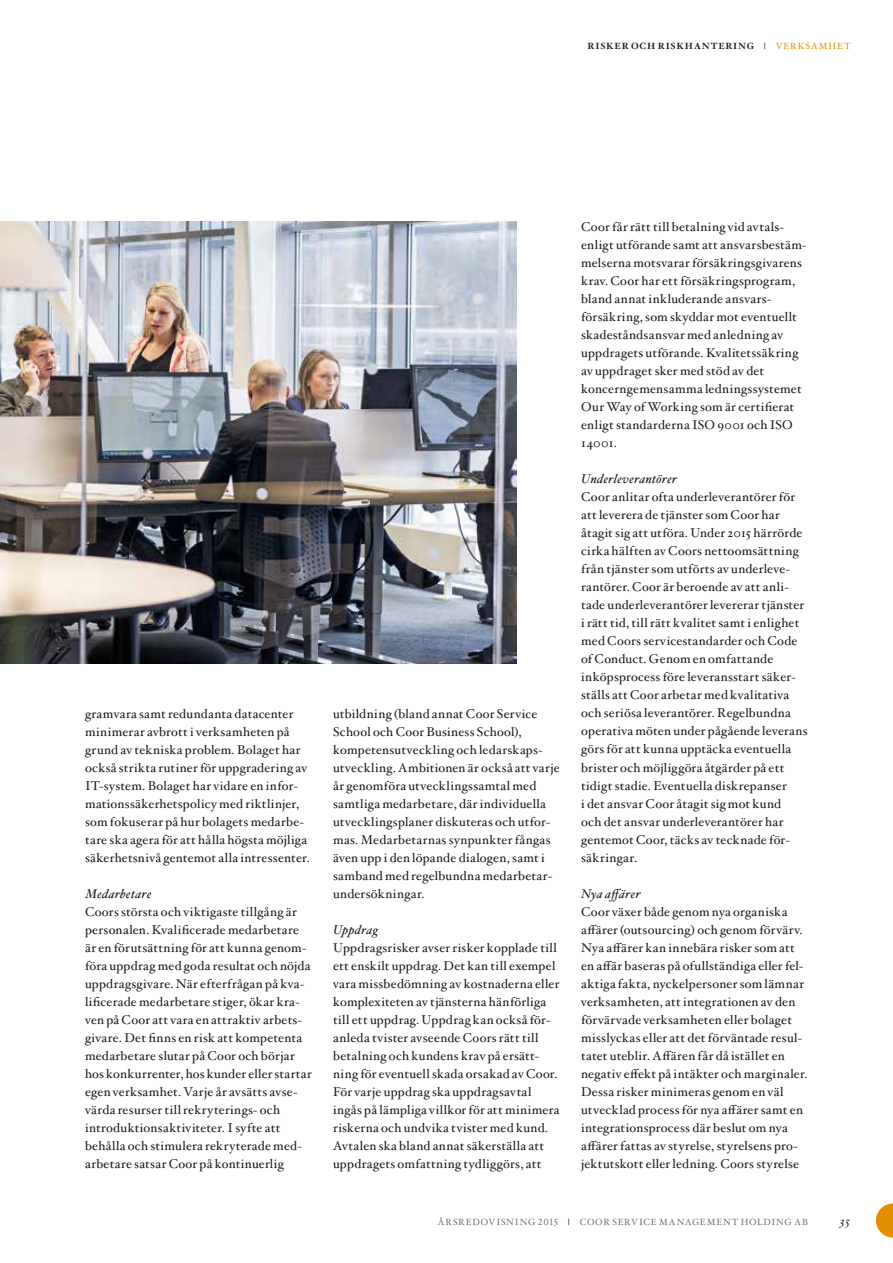
<style>
.page{position:relative;width:893px;height:1263px;background:#fff}
.page>*{position:absolute;margin:0;border:0;box-sizing:border-box;transform-origin:0 0}
.t1{font:12.75px/18px "Hoefler Txt";letter-spacing:.02em;color:#1c1b1a}
.t2{font:italic 12.75px "Hoefler Txt";letter-spacing:.025em;color:#1c1b1a}
.t3{font:italic 12px "Hoefler Txt";color:#1c1b1a}
.t4{font:9px "Hoefler Txt";letter-spacing:.085em;color:#796a62}
.t5{font:700 9px "Hoefler Txt";color:#1c1b1a}
.t6{font:9px "Hoefler Txt";letter-spacing:.105em;color:#e28e01}
.s1{font-weight:700;color:#1c1b1a}
</style>
<div class="page">
<img style="left:0;top:221px;width:517px;height:442px">
<svg style="left:876px;top:1203px;width:17px;height:34px"></svg>
<p class="t5" style="left:588px;top:39px;width:16px">RISKER</p>
<p class="t5" style="left:631px;top:39px;width:9px">OCH</p>
<p class="t5" style="left:658px;top:39px;width:9px">RISKHANTERING</p>
<p class="t6" style="left:764px;top:39px;width:88px"><span class="s1">|</span> VERKSAMHET</p>
<p class="t1" style="left:85px;top:704px;width:226px">gramvara samt redundanta datacenter minimerar avbrott i verksamheten på grund av tekniska problem. Bolaget har också strikta rutiner för uppgradering av IT-system. Bolaget har vidare en infor&shy;mationssäkerhetspolicy med riktlinjer, som fokuserar på hur bolagets medarbe&shy;tare ska agera för att hålla högsta möjliga säkerhetsnivå gentemot alla intressenter.</p>
<p class="t2" style="left:85px;top:886px;width:68px">Medarbetare</p>
<p class="t1" style="left:85px;top:902px;width:228px">Coors största och viktigaste tillgång är personalen. Kvalificerade medarbetare är en förutsättning för att kunna genom&shy;föra uppdrag med goda resultat och nöjda uppdragsgivare. När efterfrågan på kva&shy;lificerade medarbetare stiger, ökar kra&shy;ven på Coor att vara en attraktiv arbets&shy;givare. Det finns en risk att kompetenta medarbetare slutar på Coor och börjar hos konkurrenter, hos kunder eller startar egen verksamhet. Varje år avsätts avse&shy;värda resurser till rekryterings- och introduktionsaktiviteter. I syfte att behålla och stimulera rekryterade med&shy;arbetare satsar Coor på kontinuerlig</p>
<p class="t1" style="left:333px;top:704px;width:228px">utbildning (bland annat Coor Service School och Coor Business School), kompetensutveckling och ledarskaps&shy;utveckling. Ambitionen är också att varje år genomföra utvecklingssamtal med samtliga medarbetare, där individuella utvecklingsplaner diskuteras och utfor&shy;mas. Medarbetarnas synpunkter fångas även upp i den löpande dialogen, samt i samband med regelbundna medarbetar&shy;undersökningar.</p>
<p class="t2" style="left:333px;top:922px;width:46px">Uppdrag</p>
<p class="t1" style="left:333px;top:938px;width:228px">Uppdragsrisker avser risker kopplade till ett enskilt uppdrag. Det kan till exempel vara missbedömning av kostnaderna eller komplexiteten av tjänsterna hänförliga till ett uppdrag. Uppdrag kan också för&shy;anleda tvister avseende Coors rätt till betalning och kundens krav på ersätt&shy;ning för eventuell skada orsakad av Coor.<br>För varje uppdrag ska uppdragsavtal ingås på lämpliga villkor för att minimera riskerna och undvika tvister med kund.<br>Avtalen ska bland annat säkerställa att uppdragets omfattning tydliggörs, att</p>
<p class="t1" style="left:581px;top:217px;width:227px">Coor får rätt till betalning vid avtals&shy;enligt utförande samt att ansvarsbestäm&shy;melserna motsvarar försäkringsgivarens krav. Coor har ett försäkringsprogram, bland annat inkluderande ansvars&shy;försäkring, som skyddar mot eventuellt skadeståndsansvar med anledning av uppdragets utförande. Kvalitetssäkring av uppdraget sker med stöd av det koncerngemensamma ledningssystemet Our Way of Working som är certifierat enligt standarderna ISO 9001 och ISO 14001.</p>
<p class="t2" style="left:581px;top:471px;width:98px">Underleverantörer</p>
<p class="t1" style="left:581px;top:487px;width:228px">Coor anlitar ofta underleverantörer för att leverera de tjänster som Coor har åtagit sig att utföra. Under 2015 härrörde cirka hälften av Coors nettoomsättning från tjänster som utförts av underleve&shy;rantörer. Coor är beroende av att anli&shy;tade underleverantörer levererar tjänster i rätt tid, till rätt kvalitet samt i enlighet med Coors servicestandarder och Code of Conduct. Genom en omfattande inköpsprocess före leveransstart säker&shy;ställs att Coor arbetar med kvalitativa och seriösa leverantörer. Regelbundna operativa möten under pågående leverans görs för att kunna upptäcka eventuella brister och möjliggöra åtgärder på ett tidigt stadie. Eventuella diskrepanser<br>i det ansvar Coor åtagit sig mot kund<br>och det ansvar underleverantörer har gentemot Coor, täcks av tecknade för&shy;säkringar.</p>
<p class="t2" style="left:581px;top:886px;width:61px">Nya affärer</p>
<p class="t1" style="left:581px;top:902px;width:228px">Coor växer både genom nya organiska affärer (outsourcing) och genom förvärv.<br>Nya affärer kan innebära risker som att en affär baseras på ofullständiga eller fel&shy;aktiga fakta, nyckelpersoner som lämnar verksamheten, att integrationen av den förvärvade verksamheten eller bolaget misslyckas eller att det förväntade resul&shy;tatet uteblir. Affären får då istället en negativ effekt på intäkter och marginaler.<br>Dessa risker minimeras genom en väl utvecklad process för nya affärer samt en integrationsprocess där beslut om nya affärer fattas av styrelse, styrelsens pro&shy;jektutskott eller ledning. Coors styrelse</p>
<p class="t4" style="left:438px;top:1215px;width:372px">ÅRSREDOVISNING 2015 <span class="s1">|</span> COOR SERVICE MANAGEMENT HOLDING AB</p>
<p class="t3" style="left:840px;top:1213px;width:12px">35</p>
</div>
